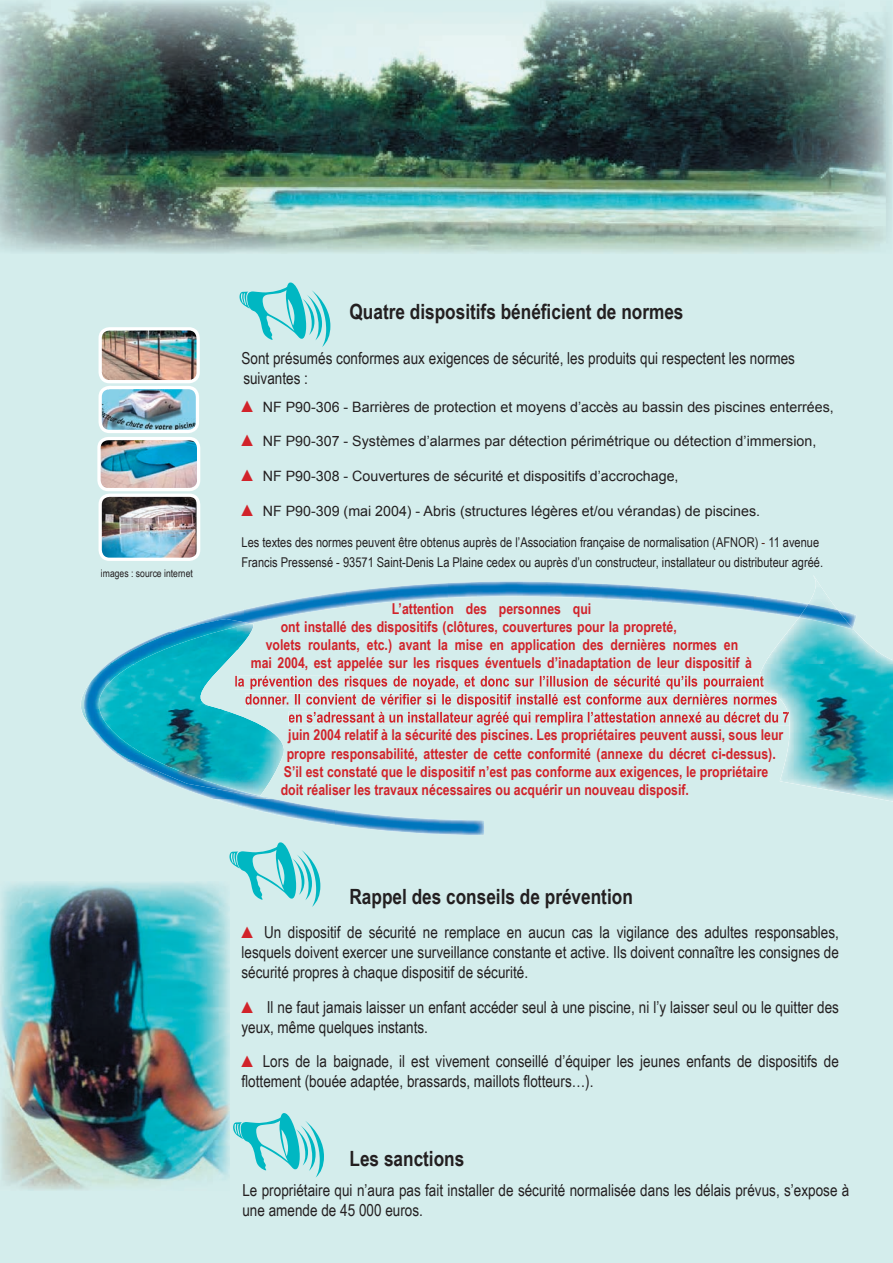
<style>
.page{position:relative;width:893px;height:1263px;background:#fff}
.page>*{position:absolute;margin:0;border:0;box-sizing:border-box;transform-origin:0 0}
.t1{font:700 21px "Arial Narrow";color:#231f20}
.t2{font:16.5px/19.8px "Arial Narrow";color:#231f20}
.t3{font:700 15px "Arial Narrow";color:#d1232a}
.t4{font:14.25px "Arial";color:#231f20}
.t5{font:13.5px/19.8px "Arial Narrow";color:#231f20}
.t6{font:10.5px "Arial Narrow";color:#231f20}
.s1{font-family:"Arial Narrow";font-size:16.5px;color:#d1232a}
.s2{color:#572a20}
.s3{color:#d1232a}
</style>
<div class="page">
<div style="left:0;top:254px;width:893px;height:1009px;background:#d4edec"></div>
<img style="left:0;top:881px;width:230px;height:310px">
<img style="left:0;top:0;width:893px;height:254px">
<img style="left:100px;top:389px;width:95px;height:42px">
<div style="left:99px;top:386px;width:100px;height:47px;border:3px solid #fff;border-radius:9px"></div>
<img style="left:100px;top:329px;width:98px;height:53px">
<div style="left:99px;top:327px;width:101px;height:56px;border:3px solid #fff;border-radius:9px"></div>
<img style="left:99px;top:438px;width:100px;height:52px">
<div style="left:97px;top:437px;width:103px;height:54px;border:3px solid #fff;border-radius:9px"></div>
<img style="left:100px;top:495px;width:99px;height:64px">
<div style="left:99px;top:494px;width:101px;height:67px;border:3px solid #fff;border-radius:9px"></div>
<img style="left:808px;top:575px;width:30px;height:6px">
<img style="left:760px;top:617px;width:133px;height:184px">
<svg style="left:238px;top:675px;width:551px;height:51px;background:#d3bfc0"></svg>
<img style="left:172px;top:709px;width:119px;height:87px">
<img style="left:79px;top:623px;width:5px;height:130px">
<img style="left:172px;top:664px;width:66px;height:46px">
<img style="left:238px;top:631px;width:53px;height:36px">
<img style="left:172px;top:664px;width:22px;height:17px">
<img style="left:143px;top:581px;width:714px;height:50px">
<img style="left:799px;top:604px;width:54px;height:25px">
<img style="left:188px;top:798px;width:296px;height:37px">
<img style="left:89px;top:761px;width:198px;height:37px">
<img style="left:84px;top:752px;width:176px;height:45px">
<img style="left:84px;top:664px;width:88px;height:88px">
<img style="left:84px;top:619px;width:176px;height:45px">
<div style="left:229px;top:815px;width:92px;height:113px;background:#d4edec"></div>
<div style="left:239px;top:255px;width:92px;height:113px;background:#d4edec"></div>
<div style="left:233px;top:1085px;width:91px;height:113px;background:#d4edec"></div>
<p class="t6" style="left:101px;top:566px;width:93px">images : source internet</p>
<p class="t1" style="left:350px;top:296px;width:335px">Quatre dispositifs bénéficient de normes</p>
<p class="t2" style="left:242px;top:348px;width:555px">Sont présumés conformes aux exigences de sécurité, les produits qui respectent les normes suivantes :</p>
<p class="t4" style="left:242px;top:397px;width:594px"><span class="s1">▲</span> NF P90-306 - Barrières de protection et moyens d’accès au bassin des piscines enterrées,</p>
<p class="t4" style="left:242px;top:432px;width:576px"><span class="s1">▲</span> NF P90-307 - Systèmes d’alarmes par détection périmétrique ou détection d’immersion,</p>
<p class="t4" style="left:242px;top:467px;width:439px"><span class="s1">▲</span> NF P90-308 - Couvertures de sécurité et dispositifs d’accrochage,</p>
<p class="t4" style="left:242px;top:502px;width:520px"><span class="s1">▲</span> NF P90-309 (mai 2004) - Abris (structures légères et/ou vérandas) de piscines.</p>
<p class="t5" style="left:242px;top:532px;width:583px">Les textes des normes peuvent être obtenus auprès de l’Association française de normalisation (AFNOR) <span class="s2">-</span> 11 avenue<br>Francis Pressensé - 93571 Saint-Denis La Plaine cedex ou auprès d’un constructeur, installateur ou distributeur agréé.</p>
<p class="t3" style="left:392px;top:598px;width:201px">L’attention des personnes qui</p>
<p class="t3" style="left:281px;top:616px;width:398px">ont installé des dispositifs (clôtures, couvertures pour la propreté,</p>
<p class="t3" style="left:266px;top:634px;width:474px">volets roulants, etc.) avant la mise en application des dernières normes en</p>
<p class="t3" style="left:251px;top:652px;width:503px">mai 2004, est appelée sur les risques éventuels d’inadaptation de leur dispositif à</p>
<p class="t3" style="left:288px;top:724px;width:497px">juin 2004 relatif à la sécurité des piscines. Les propriétaires peuvent aussi, sous leur</p>
<p class="t3" style="left:287px;top:742px;width:491px">propre responsabilité, attester de cette conformité (annexe du décret ci-dessus).</p>
<p class="t3" style="left:284px;top:760px;width:486px">S’il est constaté que le dispositif n’est pas conforme aux exigences, le propriétaire</p>
<p class="t3" style="left:281px;top:778px;width:410px">doit réaliser les travaux nécessaires ou acquérir un nouveau disposif.</p>
<p class="t1" style="left:350px;top:880px;width:285px">Rappel des conseils de prévention</p>
<p class="t2" style="left:242px;top:922px;width:599px;text-align:justify"><span class="s3">▲</span> Un dispositif de sécurité ne remplace en aucun cas la vigilance des adultes responsables, lesquels doivent exercer une surveillance constante et active. Ils doivent connaître les consignes de sécurité propres à chaque dispositif de sécurité.</p>
<p class="t2" style="left:242px;top:996px;width:599px"><span class="s3">▲</span> Il ne faut jamais laisser un enfant accéder seul à une piscine, ni l’y laisser seul ou le quitter des yeux, même quelques instants.</p>
<p class="t2" style="left:242px;top:1051px;width:599px"><span class="s3">▲</span> Lors de la baignade, il est vivement conseillé d’équiper les jeunes enfants de dispositifs de flottement (bouée adaptée, brassards, maillots flotteurs…).</p>
<p class="t1" style="left:350px;top:1142px;width:116px">Les sanctions</p>
<p class="t2" style="left:242px;top:1179px;width:609px">Le propriétaire qui n’aura pas fait installer de sécurité normalisée dans les délais prévus, s’expose à une amende de 45 000 euros.</p>
</div>
